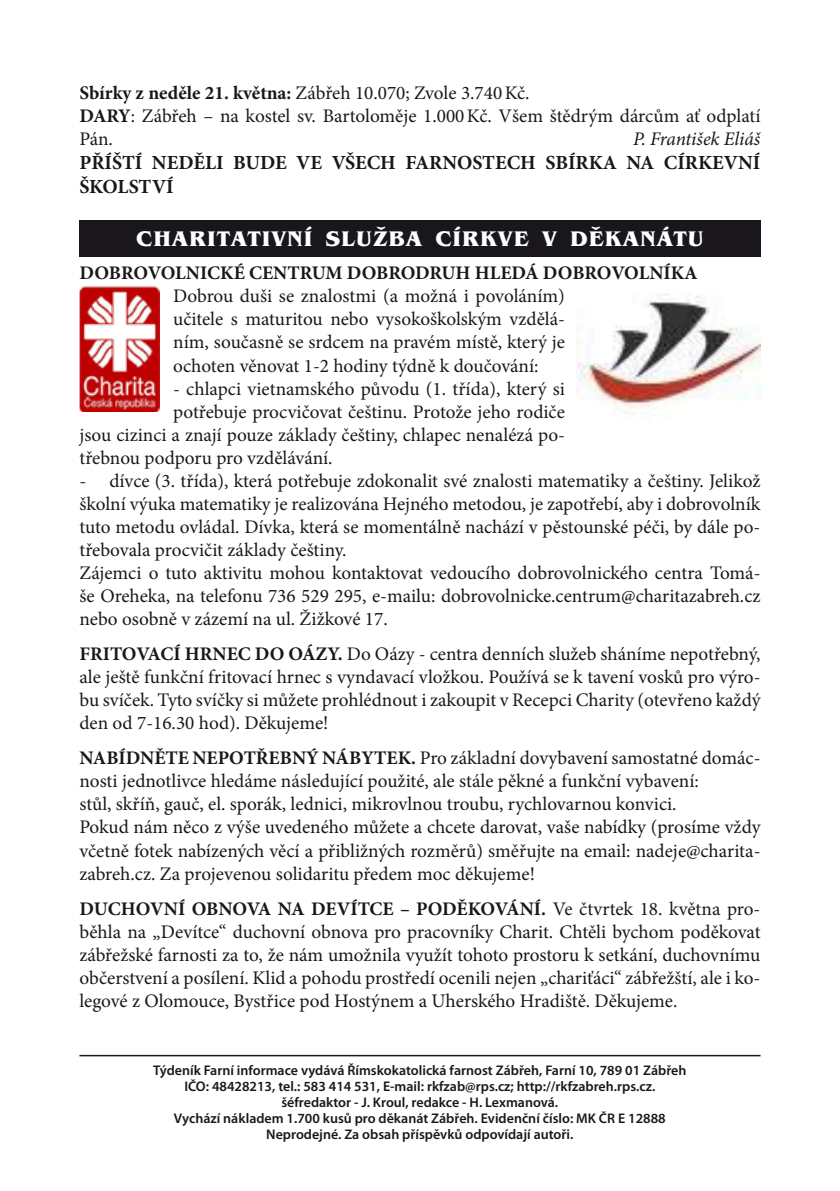
<style>
.page{position:relative;width:840px;height:1191px;background:#fff}
.page>*{position:absolute;margin:0;border:0;box-sizing:border-box;transform-origin:0 0}
.t1{font:700 21.8px "Benguiat Itc TOT";letter-spacing:.045em;color:#fff}
.t2{font:700 20px "Minion Pro";color:#1a171c}
.t3{font:19.2px/23px "Minion Pro";color:#1a171c}
.t4{font:700 19.2px "Minion Pro";letter-spacing:-.005em;color:#1a171c}
.t5{font:italic 19.2px "Minion Pro";letter-spacing:-.01em;color:#1a171c}
.t6{font:19px "Minion Pro";color:#1a171c}
.t7{font:600 14px/16px "Myriad Pro";color:#1a171c;text-align:center}
.s1{font-weight:700}
</style>
<div class="page">
<hr style="left:79px;top:1054px;width:681px;height:2px;background:#1a171c">
<img style="left:79px;top:286px;width:80px;height:125px">
<div style="left:79px;top:220px;width:681px;height:36px;background:#1a171c"></div>
<img style="left:576px;top:294px;width:184px;height:121px">
<p class="t3" style="left:79px;top:81px;width:682px"><span class="s1">Sbírky z neděle 21. května:</span> Zábřeh 10.070; Zvole 3.740Kč.<br><span class="s1">DARY</span>: Zábřeh – na kostel sv. Bartoloměje 1.000Kč. Všem štědrým dárcům ať odplatí<br>Pán.</p>
<p class="t5" style="left:633px;top:126px;width:128px">P. František Eliáš</p>
<p class="t2" style="left:79px;top:149px;width:86px">PŘÍŠTÍ NEDĚLI</p>
<p class="t2" style="left:233px;top:149px;width:224px">BUDE VE VŠECH FARNOS</p>
<p class="t2" style="left:482px;top:149px;width:229px">TECH SBÍRKA NA CÍRKEVNÍ</p>
<p class="t2" style="left:79px;top:173px;width:23px">ŠKOLS</p>
<p class="t2" style="left:138px;top:173px;width:25px">TVÍ</p>
<p class="t1" style="left:136px;top:226px;width:568px">CHARITATIVNÍ SLUŽBA CÍRKVE V DĚKANÁTU</p>
<p class="t4" style="left:79px;top:260px;width:67px">DOBROVOLNI</p>
<p class="t4" style="left:207px;top:260px;width:296px">CKÉ CENTRUM DOBRODRUH HLEDÁ</p>
<p class="t4" style="left:542px;top:260px;width:68px">DOBROVOLNÍK</p>
<p class="t4" style="left:683px;top:260px;width:15px">A</p>
<p class="t3" style="left:173px;top:285px;width:393px;text-align:justify">Dobrou duši se znalostmi (a možná i povoláním) učitele s maturitou nebo vysokoškolským vzdělá&shy;ním, současně se srdcem na pravém místě, který je ochoten věnovat 1-2 hodiny týdně k doučování:</p>
<p class="t3" style="left:173px;top:377px;width:393px">- chlapci vietnamského původu (1. třída), který si</p>
<p class="t3" style="left:173px;top:400px;width:393px">potřebuje procvičovat češtinu. Protože jeho rodiče</p>
<p class="t3" style="left:79px;top:423px;width:487px">jsou cizinci a znají pouze základy češtiny, chlapec nenalézá po-</p>
<p class="t3" style="left:79px;top:446px;width:254px">třebnou podporu pro vzdělávání.</p>
<p class="t3" style="left:79px;top:469px;width:682px">- dívce (3. třída), která potřebuje zdokonalit své znalosti matematiky a češtiny. Jelikož školní výuka matematiky je realizována Hejného metodou, je zapotřebí, aby i dobrovolník tuto metodu ovládal. Dívka, která se momentálně nachází v pěstounské péči, by dále po&shy;třebovala procvičit základy češtiny.<br>Zájemci o tuto aktivitu mohou kontaktovat vedoucího dobrovolnického centra Tomá&shy;še Oreheka, na telefonu 736 529 295, e-mailu: dobrovolnicke.centrum@charitazabreh.cz nebo osobně v zázemí na ul. Žižkové 17.</p>
<p class="t3" style="left:79px;top:642px;width:682px;text-align:justify"><span class="s1">FRITOVACÍ HRNEC DO OÁZY.</span> Do Oázy - centra denních služeb sháníme nepotřebný, ale ještě funkční fritovací hrnec s vyndavací vložkou. Používá se k tavení vosků pro výro&shy;bu svíček. Tyto svíčky si můžete prohlédnout i zakoupit v Recepci Charity (otevřeno každý den od 7-16.30 hod). Děkujeme!</p>
<p class="t4" style="left:79px;top:744px;width:52px">NABÍDNĚ</p>
<p class="t3" style="left:79px;top:747px;width:682px;text-indent:86px"><span class="s1">TE NEPOTŘEBNÝ NÁBYTEK.</span> Pro základní dovybavení samostatné domác&shy;nosti jednotlivce hledáme následující použité, ale stále pěkné a funkční vybavení:<br>stůl, skříň, gauč, el. sporák, lednici, mikrovlnou troubu, rychlovarnou konvici.<br>Pokud nám něco z výše uvedeného můžete a chcete darovat, vaše nabídky (prosíme vždy včetně fotek nabízených věcí a přibližných rozměrů) směřujte na email: nadeje@charita&shy;zabreh.cz. Za projevenou solidaritu předem moc děkujeme!</p>
<p class="t4" style="left:79px;top:895px;width:70px">DUCHOVNÍ</p>
<p class="t4" style="left:191px;top:895px;width:42px">OBNOV</p>
<p class="t4" style="left:258px;top:895px;width:66px">A NA DEVÍ</p>
<p class="t4" style="left:357px;top:895px;width:84px">TCE – PODĚKOVÁNÍ</p>
<p class="t3" style="left:79px;top:897px;width:682px;text-align:justify;text-indent:461px"><span class="s1">.</span> Ve čtvrtek 18. května pro&shy;běhla na „Devítce“ duchovní obnova pro pracovníky Charit. Chtěli bychom poděkovat zábřežské farnosti za to, že nám umožnila využít tohoto prostoru k setkání, duchovnímu občerstvení a posílení. Klid a pohodu prostředí ocenili nejen „chariťáci“ zábřežští, ale i ko&shy;legové z Olomouce, Bystřice pod Hostýnem a Uherského Hradiště. Děkujeme.</p>
<p class="t7" style="left:153px;top:1061px;width:534px">Týdeník Farní informace vydává Římskokatolická farnost Zábřeh, Farní 10, 789 01 Zábřeh IČO: 48428213, tel.: 583 414 531, E-mail: rkfzab@rps.cz; http://rkfzabreh.rps.cz. šéfredaktor - J. Kroul, redakce - H. Lexmanová.<br>Vychází nákladem 1.700 kusů pro děkanát Zábřeh. Evidenční číslo: MK ČR E 12888<br>Neprodejné. Za obsah příspěvků odpovídají autoři.</p>
<p class="t6" style="left:415px;top:1130px;width:11px">8</p>
</div>
